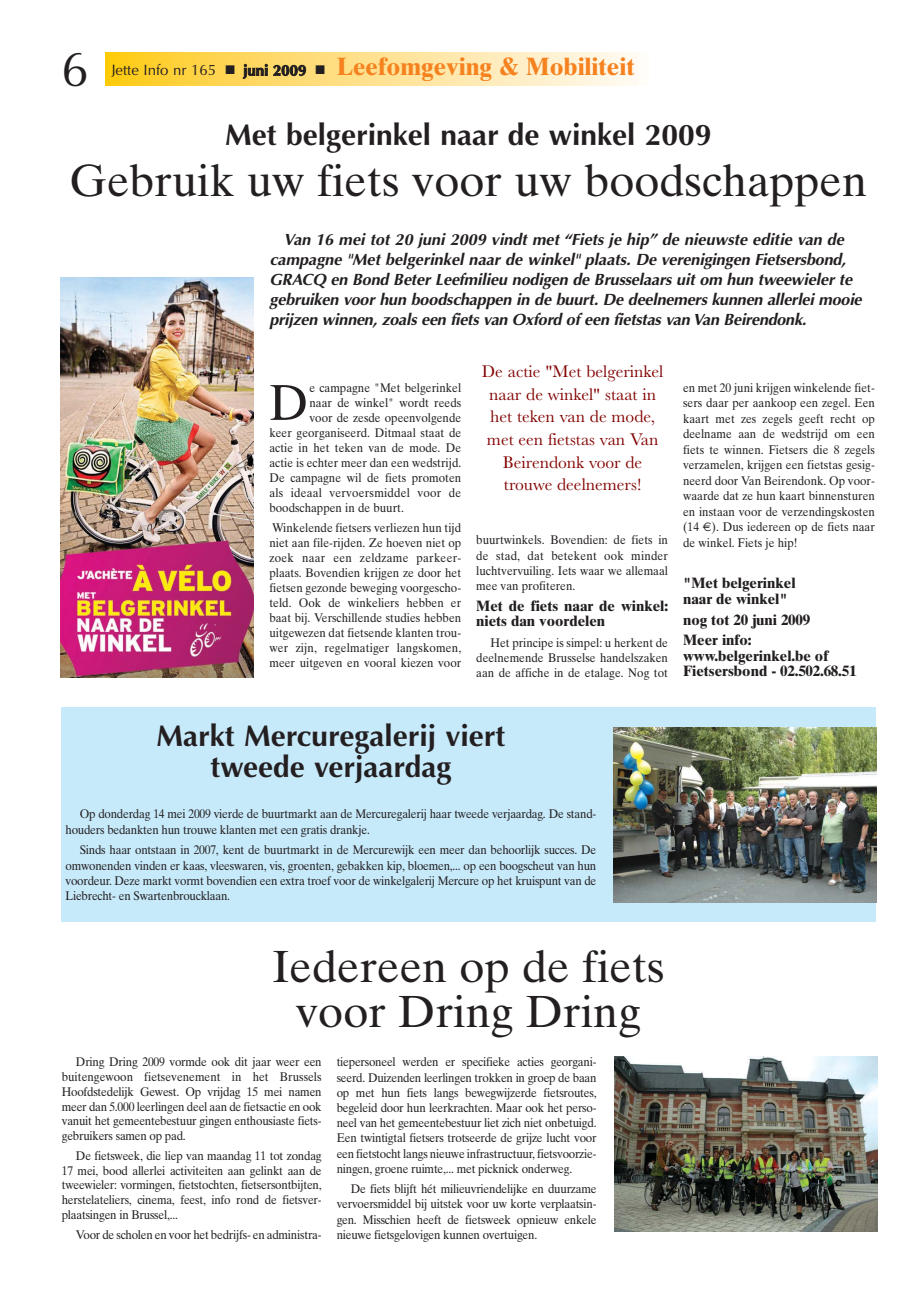
<style>
.page{position:relative;width:923px;height:1294px;background:#fff}
.page>*{position:absolute;margin:0;border:0;box-sizing:border-box;transform-origin:0 0}
.t1{font:52.5px "Times";color:#231f20}
.t2{font:49.25px "Optima";color:#231f20}
.t3{font:45px/45px "Times Ten";color:#231f20;text-align:center}
.t4{font:700 30px/30.8px "Optima";color:#231f20;text-align:center}
.t5{font:700 25px "Times Ten";color:#f5821f}
.t6{font:17.5px/22.5px "Baskerville";color:#820200;text-align:center}
.t7{font:italic 700 16.25px/20px "Optima";letter-spacing:-.01em;color:#231f20}
.t8{font:700 15px/15.5px "Times Ten";color:#231f20}
.t9{font:12.5px/15.2px "Times Ten";color:#231f20;text-align:justify;scale:.92 1}
.t10{font:12.5px/15.4px "Times Ten";letter-spacing:-.02em;color:#231f20;scale:.92 1}
.t11{font:12.5px "Times Ten";letter-spacing:.02em;color:#231f20;scale:.92 1}
.s1{font-family:"Optima";font-weight:400;font-size:15px;color:#231f20}
.s2{color:#231f20}
.s3{font-family:"Optima";font-size:15px;color:#231f20}
.s4{font-family:"Euro Sans"}
</style>
<div class="page">
<svg style="left:106px;top:52px;width:532px;height:34px;background:#ffe18a"></svg>
<div style="left:61px;top:708px;width:814px;height:214px;background:#c7eafb"></div>
<img style="left:614px;top:1056px;width:262px;height:176px">
<img style="left:613px;top:727px;width:263px;height:175px">
<img style="left:61px;top:277px;width:192px;height:401px">
<h2 class="t2" style="left:61px;top:49px;width:29px">6</h2>
<h3 class="t5" style="left:112px;top:58px;width:524px"><span class="s1">Jette Info nr 165</span> <span class="s2">■</span> <span class="s3">juni 2009</span> <span class="s2">■</span> Leefomgeving &amp; Mobiliteit</h3>
<h3 class="t4" style="left:225px;top:123px;width:487px">Met belgerinkel naar de winkel 2009</h3>
<h3 class="t3" style="left:69px;top:162px;width:798px">Gebruik uw fiets voor uw boodschappen</h3>
<p class="t7" style="left:269px;top:231px;width:597px;text-indent:14px">Van 16 mei tot 20 juni 2009 vindt met“Fiets je hip” de nieuwste editie van de campagne "Met belgerinkel naar de winkel" plaats. De verenigingen Fietsersbond, GRACQ en Bond Beter Leefmilieu nodigen de Brusselaars uit om hun tweewieler te gebruiken voor hun boodschappen in de buurt. De deelnemers kunnen allerlei mooie prijzen winnen, zoals een fiets van Oxford of een fietstas van Van Beirendonk.</p>
<p class="t9" style="left:309px;top:381px;width:166px">e campagne "Met belgerinkel</p>
<p class="t9" style="left:309px;top:396px;width:166px">naar de winkel" wordt reeds</p>
<p class="t9" style="left:309px;top:411px;width:166px">voor de zesde opeenvolgende</p>
<p class="t9" style="left:269px;top:426px;width:210px">keer georganiseerd. Ditmaal staat de</p>
<p class="t9" style="left:269px;top:441px;width:210px">actie in het teken van de mode. De</p>
<p class="t9" style="left:269px;top:456px;width:210px">actie is echter meer dan een wedstrijd.</p>
<p class="t9" style="left:269px;top:471px;width:210px">De campagne wil de fiets promoten</p>
<p class="t11" style="left:269px;top:488px;width:210px">als ideaal vervoersmiddel voor de</p>
<p class="t9" style="left:269px;top:501px;width:148px">boodschappen in de buurt.</p>
<p class="t9" style="left:269px;top:521px;width:210px">Winkelende fietsers verliezen hun tijd niet aan file-rijden. Ze hoeven niet op zoek naar een zeldzame parkeer&shy;plaats. Bovendien krijgen ze door het fietsen gezonde beweging voorgescho&shy;teld. Ook de winkeliers hebben er baat bij. Verschillende studies hebben uitgewezen dat fietsende klanten trou&shy;wer zijn, regelmatiger langskomen, meer uitgeven en vooral kiezen voor</p>
<h1 class="t1" style="left:269px;top:383px;width:39px">D</h1>
<h3 class="t6" style="left:482px;top:362px;width:183px">De actie "Met belgerinkel naar de winkel" staat in het teken van de mode, met een fietstas van Van<br>Beirendonk voor de trouwe deelnemers!</h3>
<p class="t9" style="left:476px;top:534px;width:210px">buurtwinkels. Bovendien: de fiets in de stad, dat betekent ook minder luchtvervuiling. Iets waar we allemaal mee van profiteren.</p>
<p class="t8" style="left:476px;top:599px;width:193px">Met de fiets naar de winkel: niets dan voordelen</p>
<p class="t9" style="left:476px;top:636px;width:210px;text-indent:14px">Het principe is simpel: u herkent de deelnemende Brusselse handelszaken aan de affiche in de etalage. Nog tot</p>
<p class="t9" style="left:683px;top:381px;width:210px">en met 20 juni krijgen winkelende fiet&shy;sers daar per aankoop een zegel. Een kaart met zes zegels geeft recht op deelname aan de wedstrijd om een fiets te winnen. Fietsers die 8 zegels verzamelen, krijgen een fietstas gesig&shy;neerd door Van Beirendonk. Op voor&shy;waarde dat ze hun kaart binnensturen en instaan voor de verzendingskosten (14 <span class="s4">€</span>). Dus iedereen op de fiets naar de winkel. Fiets je hip!</p>
<p class="t8" style="left:683px;top:577px;width:114px">"Met belgerinkel naar de winkel"</p>
<p class="t8" style="left:683px;top:610px;width:129px;line-height:20.9px">nog tot 20 juni 2009<br>Meer info:</p>
<p class="t8" style="left:683px;top:650px;width:175px">www.belgerinkel.be of<br>Fietsersbond - 02.502.68.51</p>
<h3 class="t4" style="left:156px;top:724px;width:350px">Markt Mercuregalerij viert tweede verjaardag</h3>
<p class="t10" style="left:66px;top:807px;width:578px;text-indent:14px">Op donderdag 14 mei 2009 vierde de buurtmarkt aan de Mercuregalerij haar tweede verjaardag. De stand&shy;houders bedankten hun trouwe klanten met een gratis drankje.</p>
<p class="t9" style="left:66px;top:843px;width:578px;text-indent:14px">Sinds haar ontstaan in 2007, kent de buurtmarkt in de Mercurewijk een meer dan behoorlijk succes. De omwonenden vinden er kaas, vleeswaren, vis, groenten, gebakken kip, bloemen,... op een boogscheut van hun voordeur. Deze markt vormt bovendien een extra troef voor de winkelgalerij Mercure op het kruispunt van de Liebrecht- en Swartenbroucklaan.</p>
<h3 class="t3" style="left:272px;top:949px;width:394px">Iedereen op de fiets voor Dring Dring</h3>
<p class="t9" style="left:62px;top:1056px;width:284px;line-height:14.8px;text-indent:14px">Dring Dring 2009 vormde ook dit jaar weer een buitengewoon fietsevenement in het Brussels Hoofdstedelijk Gewest. Op vrijdag 15 mei namen meer dan 5.000 leerlingen deel aan de fietsactie en ook vanuit het gemeentebestuur gingen enthousiaste fiets&shy;gebruikers samen op pad.</p>
<p class="t9" style="left:62px;top:1149px;width:284px;line-height:14.8px;text-indent:14px">De fietsweek, die liep van maandag 11 tot zondag 17 mei, bood allerlei activiteiten aan gelinkt aan de tweewieler: vormingen, fietstochten, fietsersontbijten, herstelateliers, cinema, feest, info rond de fietsver&shy;plaatsingen in Brussel,...</p>
<p class="t10" style="left:76px;top:1228px;width:268px">Voor de scholen en voor het bedrijfs- en administra-</p>
<p class="t9" style="left:336px;top:1056px;width:284px">tiepersoneel werden er specifieke acties georgani&shy;seerd. Duizenden leerlingen trokken in groep de baan op met hun fiets langs bewegwijzerde fietsroutes, begeleid door hun leerkrachten. Maar ook het perso&shy;neel van het gemeentebestuur liet zich niet onbetuigd.<br>Een twintigtal fietsers trotseerde de grijze lucht voor een fietstocht langs nieuwe infrastructuur, fietsvoorzie&shy;ningen, groene ruimte,... met picknick onderweg.</p>
<p class="t9" style="left:336px;top:1182px;width:284px;text-indent:14px">De fiets blijft hét milieuvriendelijke en duurzame vervoersmiddel bij uitstek voor uw korte verplaatsin&shy;gen. Misschien heeft de fietsweek opnieuw enkele nieuwe fietsgelovigen kunnen overtuigen.</p>
</div>
